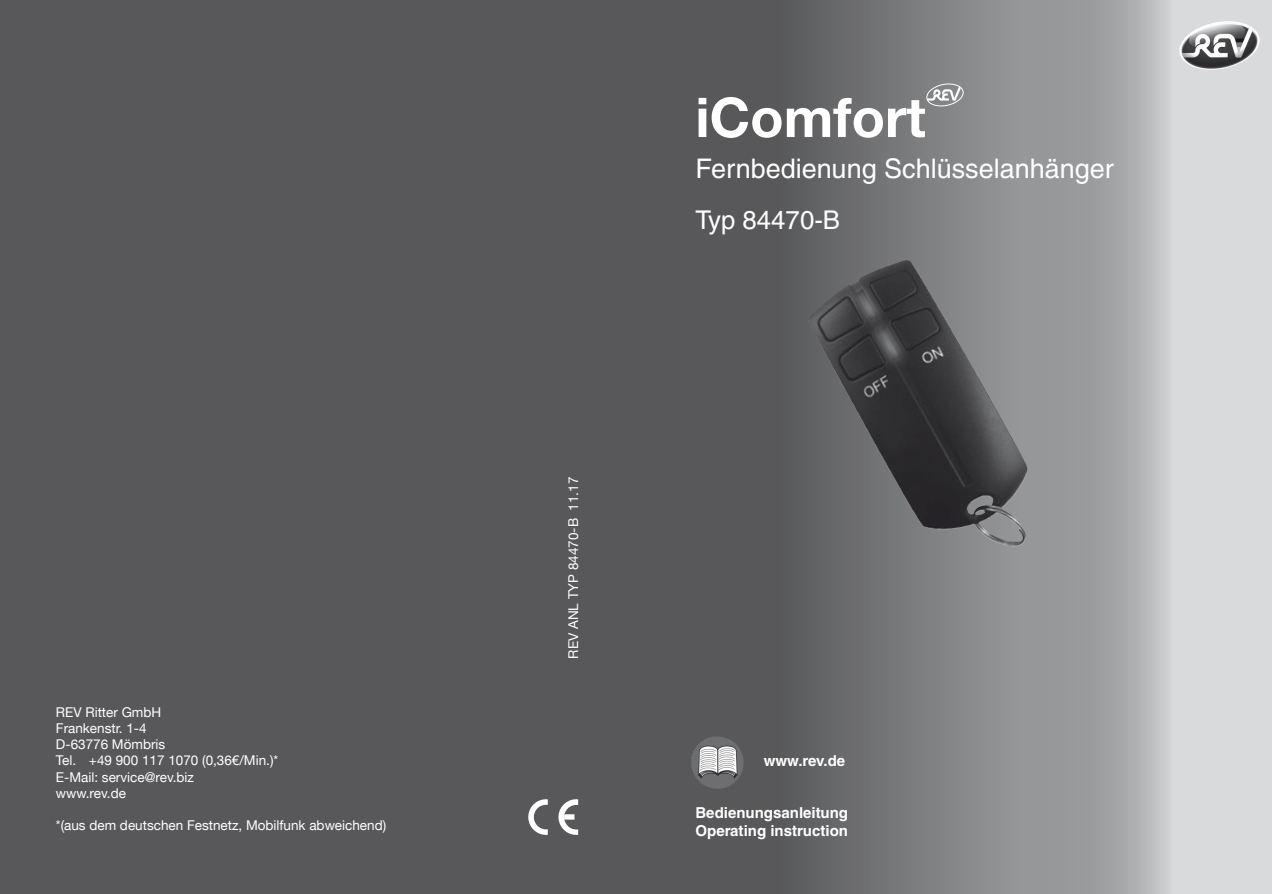
<style>
.page{position:relative;width:1272px;height:894px;background:#fff}
.page>*{position:absolute;margin:0;border:0;box-sizing:border-box;transform-origin:0 0}
.t1{font:700 54.75px "Helvetica Neue LT Std";color:#fff}
.t2{font:27px "Helvetica LT Std";color:#fff}
.t3{font:25.8px "Helvetica LT Std";color:#fff}
.t4{font:700 15px/18px "Helvetica LT Std";color:#fff}
.t5{font:13.5px/16.2px "Helvetica Neue LT";color:#fff}
</style>
<div class="page">
<svg style="left:636px;top:0;width:535px;height:893px;background:#7b7c7e"></svg>
<div style="left:1171px;top:0;width:100px;height:893px;background:#d9dadb"></div>
<img style="left:691px;top:736px;width:52px;height:52px">
<div style="left:0;top:0;width:636px;height:893px;background:#58585a"></div>
<svg style="left:528px;top:799px;width:19px;height:36px"></svg>
<svg style="left:558px;top:799px;width:20px;height:36px"></svg>
<svg style="left:926px;top:83px;width:37px;height:24px"></svg>
<img style="left:1197px;top:21px;width:31px;height:8px">
<img style="left:805px;top:260px;width:223px;height:289px">
<svg style="left:1264px;top:889px;width:8px;height:5px"></svg>
<p class="t5" style="left:56px;top:703px;width:224px">REV Ritter GmbH<br>Frankenstr. 1-4<br>D-63776 Mömbris<br>Tel. +49 900 117 1070 (0,36€/Min.)*<br>E-Mail: service@rev.biz<br>www.rev.de</p>
<p class="t5" style="left:56px;top:816px;width:332px">*(aus dem deutschen Festnetz, Mobilfunk abweichend)</p>
<p class="t5" style="left:565px;top:658px;width:183px;rotate:-90deg">REV ANL TYP 84470-B 11.17</p>
<h1 class="t1" style="left:695px;top:84px;width:232px">iComfort</h1>
<h2 class="t2" style="left:695px;top:153px;width:420px">Fernbedienung Schlüsselanhänger</h2>
<h3 class="t3" style="left:695px;top:204px;width:146px">Typ 84470-B</h3>
<p class="t4" style="left:763px;top:751px;width:83px">www.rev.de</p>
<p class="t4" style="left:695px;top:802px;width:154px">Bedienungsanleitung<br>Operating instruction</p>
</div>
